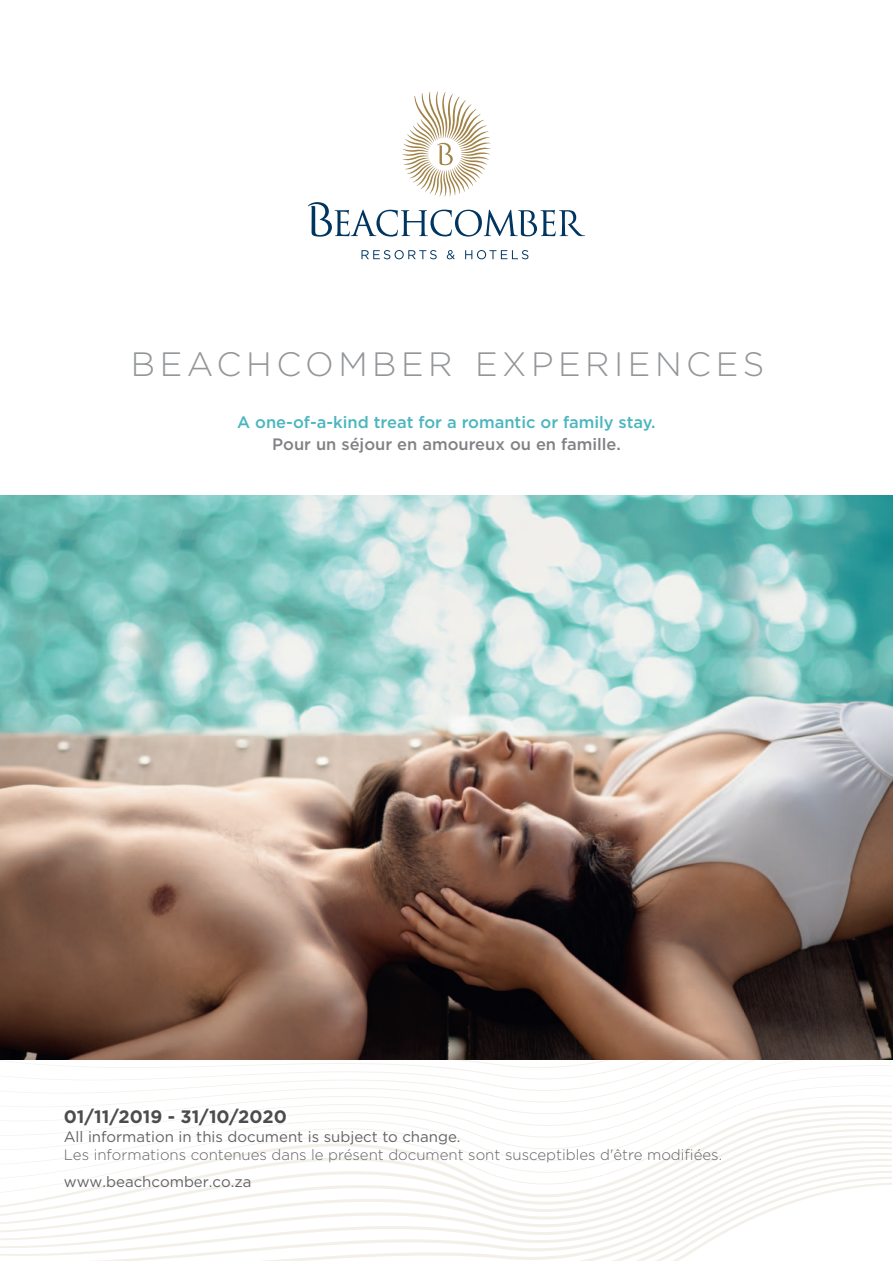
<style>
.page{position:relative;width:893px;height:1263px;background:#fff}
.page>*{position:absolute;margin:0;border:0;box-sizing:border-box;transform-origin:0 0}
.t1{font:300 33.75px "Gotham";letter-spacing:.135em;color:#939598}
.t2{font:700 18px "Gotham";color:#4b4c4d}
.t3{font:500 16.5px "Gotham";color:#4bb6bf}
.t4{font:500 16.5px "Gotham";color:#808285}
.t5{font:300 15px "Gotham";color:#636366}
.t6{font:15px "Gotham";color:#636366}
</style>
<div class="page">
<svg style="left:0;top:1114px;width:891px;height:15px"></svg>
<svg style="left:0;top:1241px;width:710px;height:20px"></svg>
<svg style="left:7px;top:1102px;width:884px;height:12px"></svg>
<svg style="left:0;top:1129px;width:891px;height:112px"></svg>
<svg style="left:3px;top:1091px;width:872px;height:11px"></svg>
<svg style="left:47px;top:1079px;width:836px;height:12px"></svg>
<svg style="left:0;top:1059px;width:891px;height:20px"></svg>
<img style="left:0;top:496px;width:893px;height:563px">
<svg style="left:308px;top:92px;width:277px;height:145px"></svg>
<svg style="left:361px;top:250px;width:76px;height:9px"></svg>
<svg style="left:447px;top:250px;width:8px;height:9px"></svg>
<svg style="left:465px;top:250px;width:63px;height:9px"></svg>
<p class="t1" style="left:131px;top:345px;width:635px">BEACHCOMBER EXPERIENCES</p>
<p class="t3" style="left:237px;top:416px;width:420px">A one-of-a-kind treat for a romantic or family stay.</p>
<p class="t4" style="left:272px;top:438px;width:350px">Pour un séjour en amoureux ou en famille.</p>
<p class="t2" style="left:64px;top:1109px;width:225px">01/11/2019 - 31/10/2020</p>
<p class="t6" style="left:64px;top:1131px;width:398px">All information in this document is subject to change.</p>
<p class="t5" style="left:64px;top:1146px;width:660px">Les informations contenues dans le présent document sont susceptibles d'être modifiées.</p>
<p class="t6" style="left:64px;top:1176px;width:189px">www.beachcomber.co.za</p>
</div>
